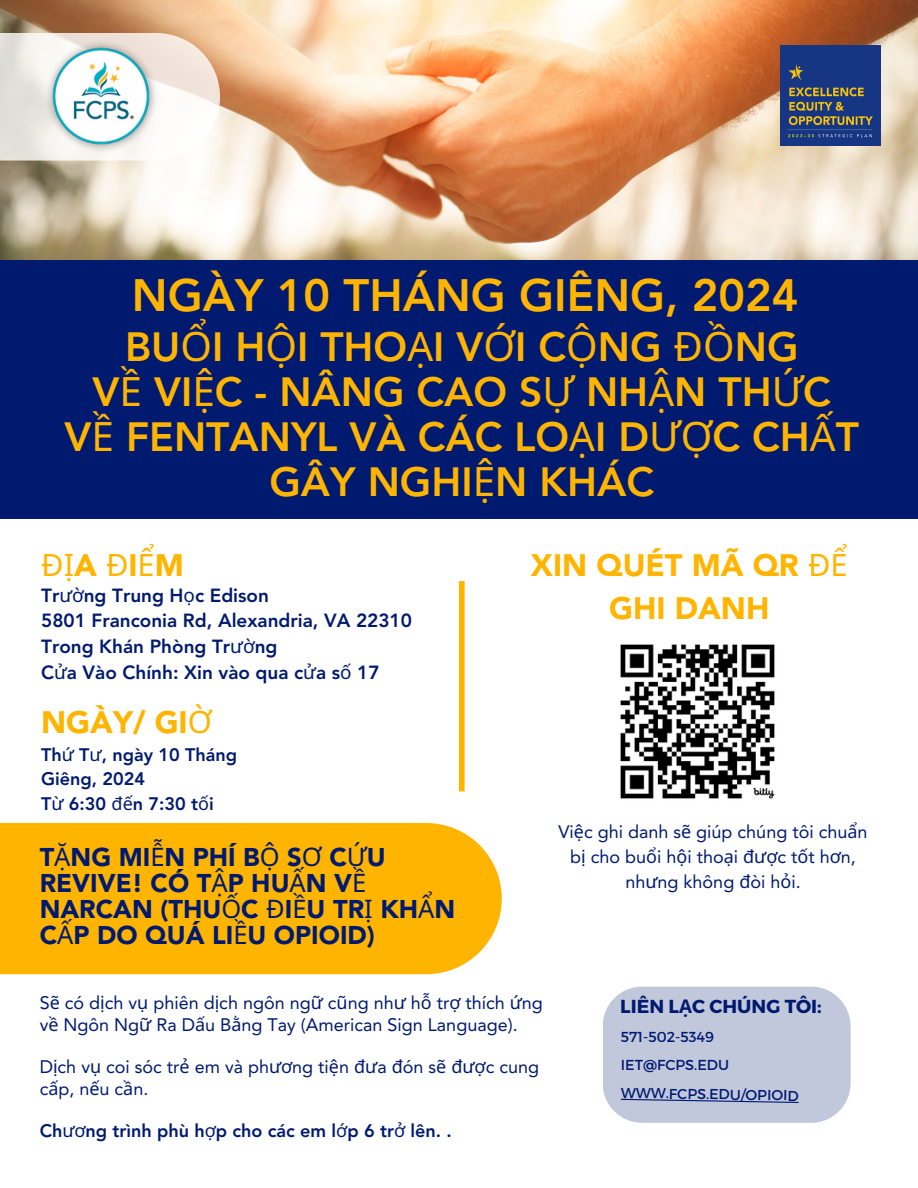
<style>
.page{position:relative;width:918px;height:1188px;background:#fff}
.page>*{position:absolute;margin:0;border:0;box-sizing:border-box;transform-origin:0 0}
.t1{font:800 45px "Avenir LT Std";color:#ffb500}
.t2{font:800 40.5px/45px "Avenir LT Std";color:#ffb500;text-align:center}
.t3{font:900 30.75px/42.8px "Avenir LT Std";color:#ffb500;text-align:center}
.t4{font:30.75px "Noto Sans";color:#ffb500}
.t5{font:900 25.5px/25.8px "Avenir LT Std";color:#001a70}
.t6{font:800 18.9px/25.8px "Avenir LT Std";color:#001a70}
.t7{font:700 18.75px "Montserrat";color:#001a70}
.t8{font:18px/21.3px "Avenir LT Std";color:#001a70}
.t9{font:800 18px/24.8px "Avenir LT Std";color:#001a70}
.t10{font:14.4px "Montserrat";color:#001a70}
.s1{font-family:"Noto Sans";font-weight:400}
.s2{font-family:"Avenir LT Std";font-weight:900}
.s3{font-family:"Noto Sans"}
</style>
<div class="page">
<img style="left:0;top:0;width:918px;height:260px">
<svg style="left:0;top:33px;width:220px;height:128px"></svg>
<div style="left:0;top:260px;width:918px;height:259px;background:#001a70"></div>
<div style="left:459px;top:581px;width:6px;height:210px;background:#ffb500"></div>
<div style="left:0;top:823px;width:502px;height:151px;background:#ffb500"></div>
<img style="left:780px;top:45px;width:101px;height:100px">
<div style="left:603px;top:987px;width:248px;height:136px;background:#c2c8dc;border-radius:39px"></div>
<svg style="left:621px;top:1099px;width:178px;height:4px"></svg>
<img style="left:41px;top:39px;width:118px;height:115px">
<img style="left:620px;top:644px;width:155px;height:155px">
<p class="t1" style="left:132px;top:277px;width:668px">NGÀY 10 THÁNG GIÊNG, 2024</p>
<p class="t2" style="left:125px;top:328px;width:675px">BU<span class="s1">Ổ</span>I H<span class="s1">Ộ</span>I THO<span class="s1">Ạ</span>I V<span class="s1">Ớ</span>I C<span class="s1">Ộ</span>NG <span class="s1">ĐỒ</span>NG</p>
<p class="t2" style="left:65px;top:373px;width:796px">V<span class="s1">Ề</span> VI<span class="s1">Ệ</span>C - NÂNG CAO S<span class="s1">Ự</span> NH<span class="s1">Ậ</span>N TH<span class="s1">Ứ</span>C<br>V<span class="s1">Ề</span> FENTANYL VÀ CÁC LO<span class="s1">Ạ</span>I D<span class="s1">ƯỢ</span>C CH<span class="s1">Ấ</span>T<br>GÂY NGHI<span class="s1">Ệ</span>N KHÁC</p>
<p class="t4" style="left:41px;top:543px;width:144px">ĐỊ<span class="s2">A</span> Đ<span class="s2">I</span>Ể<span class="s2">M</span></p>
<p class="t6" style="left:41px;top:584px;width:229px">Tr<span class="s1">ườ</span>ng Trung H<span class="s1">ọ</span>c Edison</p>
<p class="t6" style="left:41px;top:610px;width:372px">5801 Franconia Rd, Alexandria, VA 22310<br>Trong Khán Phòng Tr<span class="s1">ườ</span>ng</p>
<p class="t6" style="left:41px;top:661px;width:340px">C<span class="s1">ử</span>a Vào Chính: Xin vào qua c<span class="s1">ử</span>a s<span class="s1">ố</span> 17</p>
<p class="t3" style="left:41px;top:703px;width:172px">NGÀY/ GI<span class="s1">Ờ</span></p>
<p class="t9" style="left:41px;top:744px;width:197px">Th<span class="s1">ứ</span> T<span class="s1">ư</span>, ngày 10 Tháng<br>Giêng, 2024</p>
<p class="t9" style="left:41px;top:793px;width:174px">T<span class="s1">ừ</span> 6:30 <span class="s1">đế</span>n 7:30 t<span class="s1">ố</span>i</p>
<p class="t5" style="left:40px;top:847px;width:417px">T<span class="s1">Ặ</span>NG MI<span class="s1">Ễ</span>N PHÍ B<span class="s1">Ộ</span> S<span class="s1">Ơ</span> C<span class="s1">Ứ</span>U<br>REVIVE! CÓ T<span class="s1">Ậ</span>P HU<span class="s1">Ấ</span>N V<span class="s1">Ề<br></span>NARCAN (THU<span class="s1">Ố</span>C <span class="s1">Đ</span>I<span class="s1">Ề</span>U TR<span class="s1">Ị</span> KH<span class="s1">Ẩ</span>N<br>C<span class="s1">Ấ</span>P DO QUÁ LI<span class="s1">Ề</span>U OPIOID)</p>
<p class="t3" style="left:531px;top:547px;width:318px">XIN QUÉT MÃ QR <span class="s1">ĐỂ<br></span>GHI DANH</p>
<p class="t8" style="left:559px;top:823px;width:310px">Vi<span class="s3">ệ</span>c ghi danh s<span class="s3">ẽ</span> giúp chúng tôi chu<span class="s3">ẩ</span>n</p>
<p class="t8" style="left:570px;top:846px;width:287px;line-height:24.8px;text-align:center">b<span class="s3">ị</span> cho bu<span class="s3">ổ</span>i h<span class="s3">ộ</span>i tho<span class="s3">ạ</span>i <span class="s3">đượ</span>c t<span class="s3">ố</span>t h<span class="s3">ơ</span>n, nh<span class="s3">ư</span>ng không <span class="s3">đ</span>òi h<span class="s3">ỏ</span>i.</p>
<p class="t8" style="left:40px;top:994px;width:505px">S<span class="s3">ẽ</span> có d<span class="s3">ị</span>ch v<span class="s3">ụ</span> phiên d<span class="s3">ị</span>ch ngôn ng<span class="s3">ữ</span> c<span class="s3">ũ</span>ng nh<span class="s3">ư</span> h<span class="s3">ỗ</span> tr<span class="s3">ợ</span> thích <span class="s3">ứ</span>ng v<span class="s3">ề</span> Ngôn Ng<span class="s3">ữ</span> Ra D<span class="s3">ấ</span>u B<span class="s3">ằ</span>ng Tay (American Sign Language).</p>
<p class="t8" style="left:40px;top:1058px;width:501px">D<span class="s3">ị</span>ch v<span class="s3">ụ</span> coi sóc tr<span class="s3">ẻ</span> em và ph<span class="s3">ươ</span>ng ti<span class="s3">ệ</span>n <span class="s3">đư</span>a <span class="s3">đ</span>ón s<span class="s3">ẽ đượ</span>c cung c<span class="s3">ấ</span>p, n<span class="s3">ế</span>u c<span class="s3">ầ</span>n.</p>
<p class="t9" style="left:40px;top:1120px;width:414px">Ch<span class="s1">ươ</span>ng trình phù h<span class="s1">ợ</span>p cho các em l<span class="s1">ớ</span>p 6 tr<span class="s1">ở</span> lên. .</p>
<p class="t7" style="left:620px;top:994px;width:203px">LIÊN L<span class="s3">Ạ</span>C CHÚNG TÔI:</p>
<p class="t10" style="left:621px;top:1027px;width:95px">571-502-5349</p>
<p class="t10" style="left:621px;top:1056px;width:110px">IET@FCPS.EDU</p>
<p class="t10" style="left:621px;top:1083px;width:179px;rotate:1deg">WWW.FCPS.EDU/OPIOID</p>
</div>
